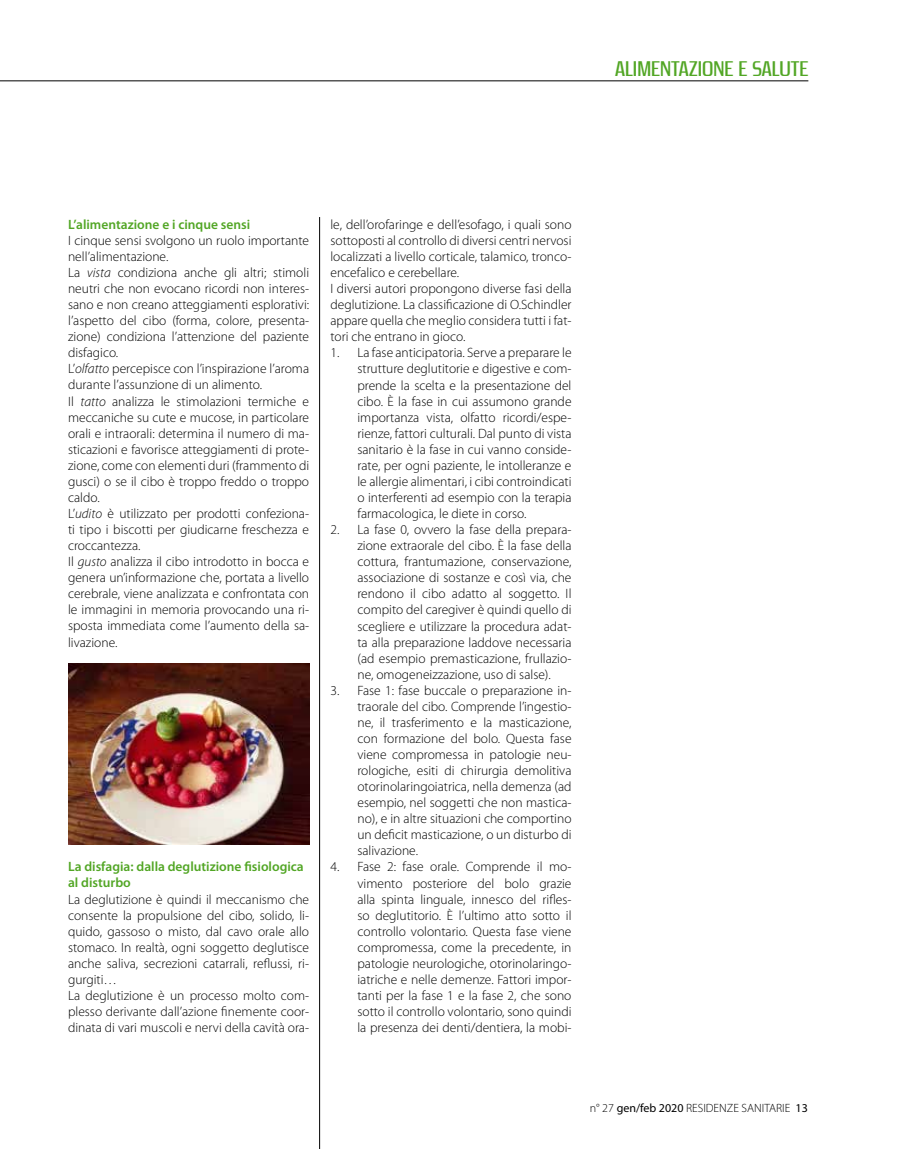
<style>
.page{position:relative;width:919px;height:1149px;background:#fff}
.page>*{position:absolute;margin:0;border:0;box-sizing:border-box;transform-origin:0 0}
.t1{font:21px "Zrnic Rg";color:#52a625}
.t2{font:300 13.5px/16px "Myriad Pro";color:#000;text-align:justify}
.t3{font:600 13.5px/16px "Myriad Pro";color:#52a625}
.t4{font:300 12px "Myriad Pro";color:#000}
.s1{font-style:italic}
.s2{font-weight:400}
</style>
<div class="page">
<hr style="left:0;top:81px;width:808px;height:1px;background:#000">
<hr style="left:319px;top:217px;width:1px;height:931px;background:#000">
<img style="left:68px;top:663px;width:241px;height:181px">
<h1 class="t1" style="left:615px;top:56px;width:195px">ALIMENTAZIONE E SALUTE</h1>
<p class="t3" style="left:68px;top:216px;width:184px">L’alimentazione e i cinque sensi</p>
<p class="t2" style="left:68px;top:232px;width:242px;text-align:left">I cinque sensi svolgono un ruolo importante nell’alimentazione.<br>La <span class="s1">vista</span> condiziona anche gli altri; stimoli neutri che non evocano ricordi non interes&shy;sano e non creano atteggiamenti esplorativi: l’aspetto del cibo (forma, colore, presenta&shy;zione) condiziona l’attenzione del paziente disfagico.<br>L’<span class="s1">olfatto</span> percepisce con l’inspirazione l’aroma durante l’assunzione di un alimento.<br>Il <span class="s1">tatto</span> analizza le stimolazioni termiche e meccaniche su cute e mucose, in particolare orali e intraorali: determina il numero di ma&shy;sticazioni e favorisce atteggiamenti di prote&shy;zione, come con elementi duri (frammento di gusci) o se il cibo è troppo freddo o troppo caldo.<br>L’<span class="s1">udito</span> è utilizzato per prodotti confeziona&shy;ti tipo i biscotti per giudicarne freschezza e croccantezza.<br>Il <span class="s1">gusto</span> analizza il cibo introdotto in bocca e genera un’informazione che, portata a livello cerebrale, viene analizzata e confrontata con le immagini in memoria provocando una ri&shy;sposta immediata come l’aumento della sa&shy;livazione.</p>
<p class="t3" style="left:68px;top:858px;width:237px">La disfagia: dalla deglutizione fisiologica al disturbo</p>
<p class="t2" style="left:68px;top:890px;width:242px;text-align:left">La deglutizione è quindi il meccanismo che consente la propulsione del cibo, solido, li&shy;quido, gassoso o misto, dal cavo orale allo stomaco. In realtà, ogni soggetto deglutisce anche saliva, secrezioni catarrali, reflussi, ri&shy;gurgiti…<br>La deglutizione è un processo molto com&shy;plesso derivante dall’azione finemente coor&shy;dinata di vari muscoli e nervi della cavità ora-</p>
<p class="t2" style="left:330px;top:216px;width:242px;text-align:left">le, dell’orofaringe e dell’esofago, i quali sono sottoposti al controllo di diversi centri nervosi localizzati a livello corticale, talamico, tronco&shy;encefalico e cerebellare.<br>I diversi autori propongono diverse fasi della deglutizione. La classificazione di O.Schindler appare quella che meglio considera tutti i fat&shy;tori che entrano in gioco.</p>
<p class="t2" style="left:357px;top:345px;width:215px;text-indent:-27px">1. La fase anticipatoria. Serve a preparare le strutture deglutitorie e digestive e com&shy;prende la scelta e la presentazione del cibo. È la fase in cui assumono grande importanza vista, olfatto ricordi/espe&shy;rienze, fattori culturali. Dal punto di vista sanitario è la fase in cui vanno conside&shy;rate, per ogni paziente, le intolleranze e le allergie alimentari, i cibi controindicati o interferenti ad esempio con la terapia farmacologica, le diete in corso.</p>
<p class="t2" style="left:357px;top:521px;width:215px;text-indent:-27px">2. La fase 0, ovvero la fase della prepara&shy;zione extraorale del cibo. È la fase della cottura, frantumazione, conservazione, associazione di sostanze e così via, che rendono il cibo adatto al soggetto. Il compito del caregiver è quindi quello di scegliere e utilizzare la procedura adat&shy;ta alla preparazione laddove necessaria (ad esempio premasticazione, frullazio&shy;ne, omogeneizzazione, uso di salse).</p>
<p class="t2" style="left:357px;top:682px;width:215px;text-indent:-27px">3. Fase 1: fase buccale o preparazione in&shy;traorale del cibo. Comprende l’ingestio&shy;ne, il trasferimento e la masticazione, con formazione del bolo. Questa fase viene compromessa in patologie neu&shy;rologiche, esiti di chirurgia demolitiva otorinolaringoiatrica, nella demenza (ad esempio, nel soggetti che non mastica&shy;no), e in altre situazioni che comportino un deficit masticazione, o un disturbo di salivazione.</p>
<p class="t2" style="left:357px;top:858px;width:215px;text-indent:-27px">4. Fase 2: fase orale. Comprende il mo&shy;vimento posteriore del bolo grazie alla spinta linguale, innesco del rifles&shy;so deglutitorio. È l’ultimo atto sotto il controllo volontario. Questa fase viene compromessa, come la precedente, in patologie neurologiche, otorinolaringo&shy;iatriche e nelle demenze. Fattori impor&shy;tanti per la fase 1 e la fase 2, che sono sotto il controllo volontario, sono quindi la presenza dei denti/dentiera, la mobi-</p>
<p class="t4" style="left:589px;top:1100px;width:219px">n° 27 <span class="s2">gen/feb 2020</span> RESIDENZE SANITARIE <span class="s2">13</span></p>
</div>
